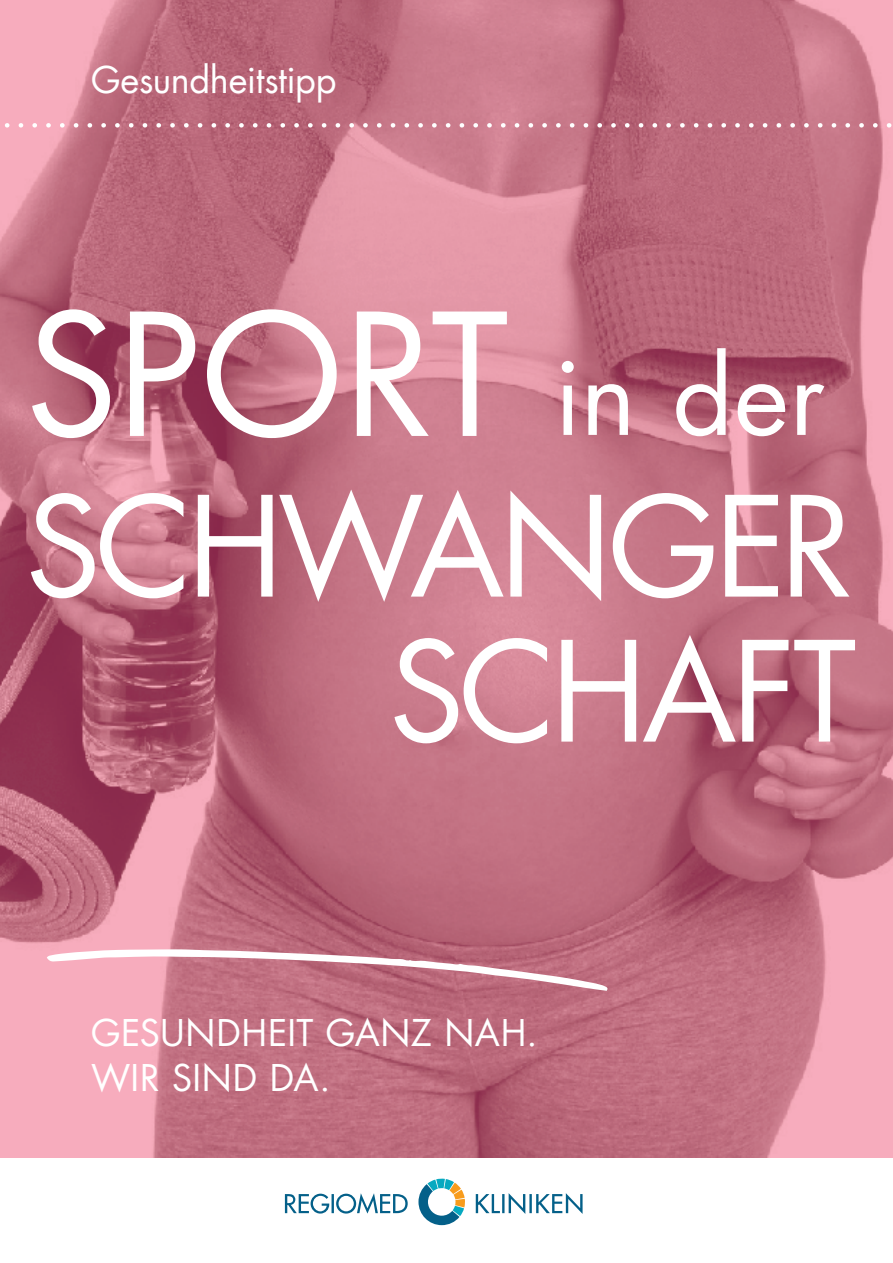
<style>
.page{position:relative;width:893px;height:1263px;background:#fff}
.page>*{position:absolute;margin:0;border:0;box-sizing:border-box;transform-origin:0 0}
.t1{font:165px "Futura Com";color:#fff}
.t2{font:135px/144.9px "Futura Com";letter-spacing:-.04em;color:#fff;text-align:right}
.t3{font:105px "Futura Com";color:#fff}
.t4{font:36px/45px "Futura Com";color:#fff}
</style>
<div class="page">
<img style="left:0;top:0;width:893px;height:1158px">
<svg style="left:47px;top:949px;width:561px;height:42px;background:#d18e9d"></svg>
<svg style="left:0;top:123px;width:893px;height:5px"></svg>
<svg style="left:418px;top:1178px;width:47px;height:47px"></svg>
<svg style="left:285px;top:1193px;width:123px;height:20px"></svg>
<svg style="left:476px;top:1193px;width:107px;height:21px"></svg>
<p class="t4" style="left:91px;top:57px;width:247px">Gesundheitstipp</p>
<h1 class="t1" style="left:26px;top:262px;width:484px">SPORT</h1>
<h3 class="t3" style="left:554px;top:324px;width:272px">in der</h3>
<h2 class="t2" style="left:26px;top:473px;width:832px">SCHWANGER<br>SCHAFT</h2>
<p class="t4" style="left:91px;top:1010px;width:448px">GESUNDHEIT GANZ NAH.<br>WIR SIND DA.</p>
</div>
